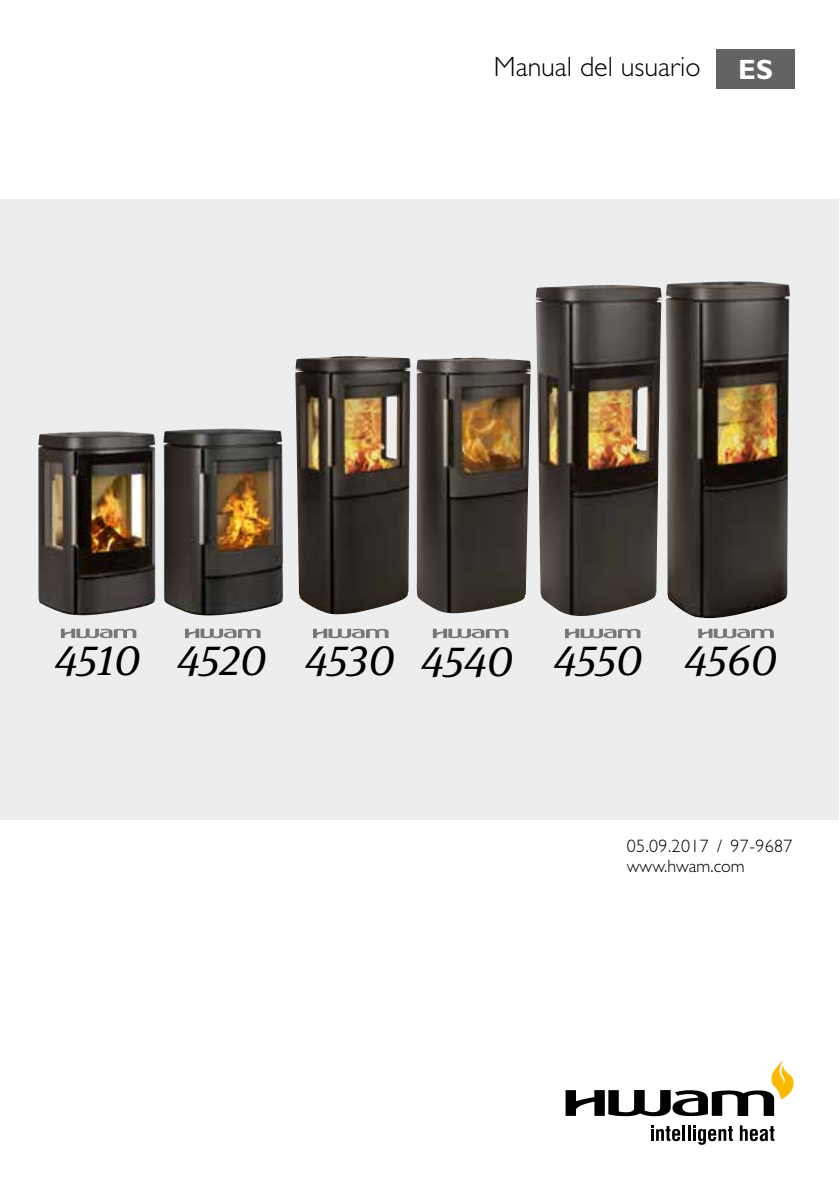
<style>
.page{position:relative;width:840px;height:1191px;background:#fff}
.page>*{position:absolute;margin:0;border:0;box-sizing:border-box;transform-origin:0 0}
.t1{font:italic 43.2px "Meta Serif Pro";color:#000}
.t2{font:300 28px "Gill Sans Std";color:#000}
.t3{font:700 28px "Gill Sans Std";color:#fff}
.t4{font:300 18px "Gill Sans Std";letter-spacing:.02em;color:#000}
.t5{font:300 18px "Gill Sans Std";color:#000}
</style>
<div class="page">
<svg style="left:739px;top:1125px;width:35px;height:16px"></svg>
<hr style="left:687px;top:1125px;width:3px;height:15px;background:#000">
<svg style="left:693px;top:1125px;width:39px;height:20px"></svg>
<svg style="left:651px;top:1125px;width:33px;height:16px"></svg>
<svg style="left:565px;top:1060px;width:228px;height:56px"></svg>
<div style="left:716px;top:49px;width:78px;height:40px;background:#646363"></div>
<div style="left:0;top:200px;width:838px;height:619px;background:#ededed"></div>
<svg style="left:565px;top:628px;width:75px;height:10px"></svg>
<svg style="left:432px;top:628px;width:76px;height:10px"></svg>
<svg style="left:313px;top:628px;width:75px;height:10px"></svg>
<svg style="left:698px;top:628px;width:75px;height:10px"></svg>
<img style="left:295px;top:356px;width:116px;height:259px">
<img style="left:535px;top:285px;width:126px;height:331px">
<img style="left:416px;top:358px;width:114px;height:255px">
<img style="left:665px;top:281px;width:125px;height:337px">
<svg style="left:185px;top:628px;width:75px;height:10px"></svg>
<img style="left:163px;top:428px;width:120px;height:188px">
<svg style="left:61px;top:628px;width:75px;height:10px"></svg>
<img style="left:38px;top:431px;width:117px;height:184px">
<p class="t2" style="left:493px;top:51px;width:208px">Manual del usuario</p>
<p class="t3" style="left:737px;top:53px;width:36px">ES</p>
<p class="t1" style="left:55px;top:629px;width:723px">4510 4520 4530 4540 4550 4560</p>
<p class="t4" style="left:626px;top:835px;width:167px">05.09.2017 / 97-9687</p>
<p class="t5" style="left:626px;top:856px;width:119px">www.hwam.com</p>
</div>
